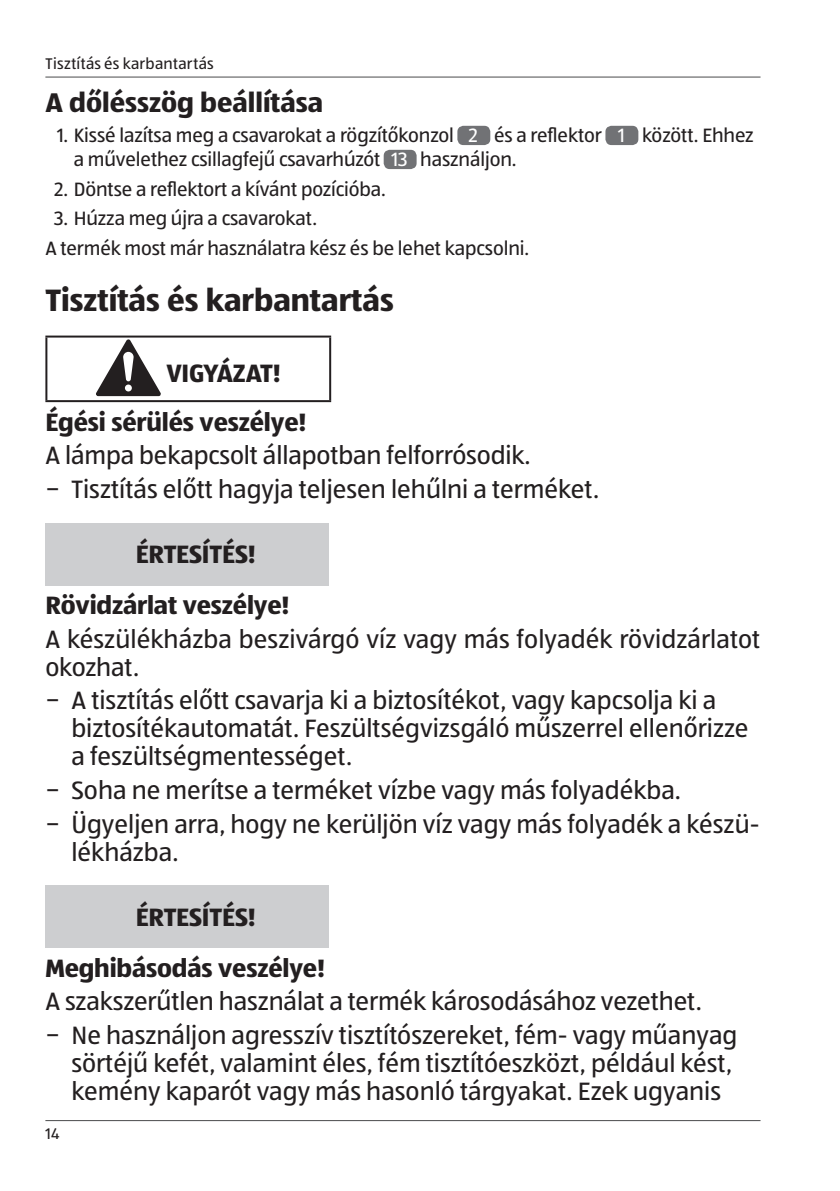
<style>
.page{position:relative;width:840px;height:1191px;background:#fff}
.page>*{position:absolute;margin:0;border:0;box-sizing:border-box;transform-origin:0 0}
.t1{font:700 32px "ALDISUEDOT";color:#231f20}
.t2{font:700 28px "ALDISUEDOT";color:#231f20}
.t3{font:26px/28px "ALDISUEDOT";color:#231f20}
.t4{font:700 26px/51px "ALDISUEDOT";letter-spacing:-.005em;color:#231f20}
.t5{font:20px/24px "ALDISUEDOT";letter-spacing:-.005em;color:#231f20}
.t6{font:16px "ALDISUEDOT";letter-spacing:.02em;color:#231f20}
.s1{color:#fff}
</style>
<div class="page">
<hr style="left:45px;top:77px;width:715px;height:1px;background:#4a4b4c">
<hr style="left:45px;top:1120px;width:715px;height:1px;background:#4a4b4c">
<div style="left:457px;top:126px;width:33px;height:19px;background:#717275;border-radius:6px"></div>
<div style="left:605px;top:126px;width:33px;height:19px;background:#717275;border-radius:6px"></div>
<div style="left:383px;top:150px;width:33px;height:19px;background:#717275;border-radius:6px"></div>
<hr style="left:45px;top:335px;width:286px;height:2px;background:#231f20">
<hr style="left:45px;top:337px;width:2px;height:63px;background:#231f20">
<hr style="left:329px;top:337px;width:2px;height:63px;background:#231f20">
<hr style="left:45px;top:400px;width:286px;height:2px;background:#231f20">
<svg style="left:96px;top:339px;width:65px;height:57px"></svg>
<div style="left:45px;top:523px;width:284px;height:62px;background:#cdced0"></div>
<div style="left:45px;top:885px;width:284px;height:63px;background:#cdced0"></div>
<p class="t6" style="left:45px;top:53px;width:170px">Tisztítás és karbantartás</p>
<p class="t2" style="left:45px;top:84px;width:279px">A dőlésszög beállítása</p>
<p class="t5" style="left:74px;top:123px;width:681px;text-indent:-17px">1. Kissé lazítsa meg a csavarokat a rögzítőkonzol <span class="s1">2</span> és a reflektor <span class="s1">1</span> között. Ehhez a művelethez csillagfejű csavarhúzót <span class="s1">13</span> használjon.</p>
<p class="t5" style="left:54px;top:176px;width:333px">2. Döntse a reflektort a kívánt pozícióba.</p>
<p class="t5" style="left:45px;top:203px;width:485px;line-height:29.6px;text-indent:9px">3. Húzza meg újra a csavarokat.<br>A termék most már használatra kész és be lehet kapcsolni.</p>
<p class="t1" style="left:45px;top:278px;width:350px">Tisztítás és karbantartás</p>
<p class="t4" style="left:45px;top:348px;width:262px;line-height:48.4px;text-indent:121px">VIGYÁZAT!<br>Égési sérülés veszélye!</p>
<p class="t3" style="left:45px;top:438px;width:555px;line-height:33.6px">A lámpa bekapcsolt állapotban felforrósodik.<br>− Tisztítás előtt hagyja teljesen lehűlni a terméket.</p>
<p class="t4" style="left:45px;top:528px;width:245px;text-indent:90px">ÉRTESÍTÉS!<br>Rövidzárlat veszélye!</p>
<p class="t3" style="left:45px;top:624px;width:716px">A készülékházba beszivárgó víz vagy más folyadék rövidzárlatot okozhat.</p>
<p class="t3" style="left:71px;top:686px;width:678px;text-indent:-26px">− A tisztítás előtt csavarja ki a biztosítékot, vagy kapcsolja ki a biztosítékautomatát. Feszültségvizsgáló műszerrel ellenőrizze a feszültségmentességet.</p>
<p class="t3" style="left:45px;top:772px;width:715px;line-height:33.6px">− Soha ne merítse a terméket vízbe vagy más folyadékba.<br>− Ügyeljen arra, hogy ne kerüljön víz vagy más folyadék a készü-</p>
<p class="t3" style="left:71px;top:837px;width:109px">lékházba.</p>
<p class="t4" style="left:45px;top:890px;width:281px;text-indent:90px">ÉRTESÍTÉS!<br>Meghibásodás veszélye!</p>
<p class="t3" style="left:45px;top:984px;width:693px;line-height:33.6px">A szakszerűtlen használat a termék károsodásához vezethet.<br>− Ne használjon agresszív tisztítószereket, fém- vagy műanyag</p>
<p class="t3" style="left:71px;top:1048px;width:662px">sörtéjű kefét, valamint éles, fém tisztítóeszközt, például kést, kemény kaparót vagy más hasonló tárgyakat. Ezek ugyanis</p>
<p class="t6" style="left:45px;top:1123px;width:15px">14</p>
</div>
